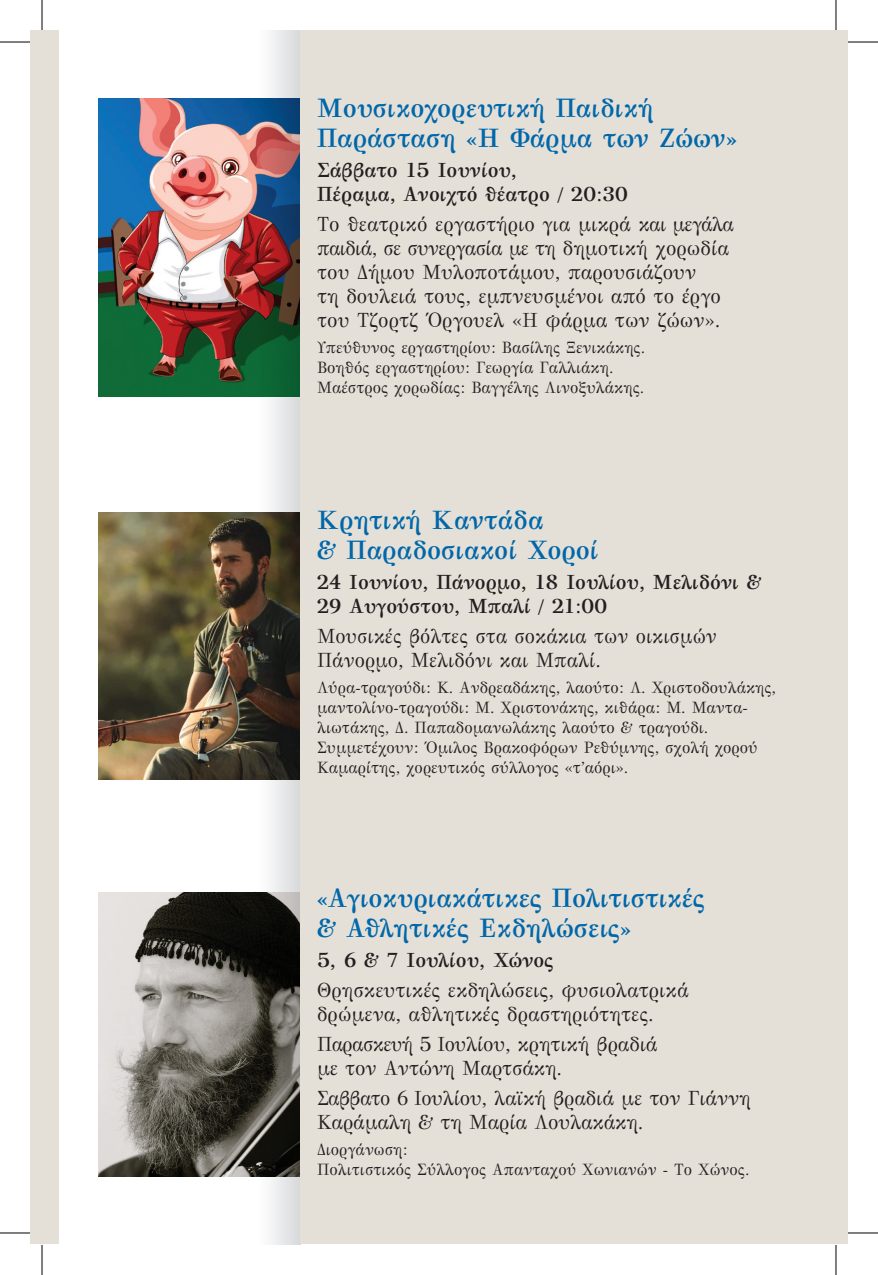
<style>
.page{position:relative;width:878px;height:1275px;background:#fff}
.page>*{position:absolute;margin:0;border:0;box-sizing:border-box;transform-origin:0 0}
.t1{font:700 26px/30px "GFS Bodoni";color:#0067aa}
.t2{font:20px/24px "GFS Bodoni";color:#231f20}
.t3{font:700 20px/24px "GFS Bodoni";color:#231f20}
.t4{font:16px/20px "GFS Bodoni";color:#231f20}
</style>
<div class="page">
<img style="left:99px;top:99px;width:158px;height:297px">
<img style="left:99px;top:513px;width:158px;height:266px">
<img style="left:99px;top:892px;width:158px;height:284px">
<svg style="left:257px;top:31px;width:43px;height:1213px;background:#6e6d6b"></svg>
<div style="left:31px;top:31px;width:28px;height:1213px;background:#e5e0d7"></div>
<div style="left:300px;top:31px;width:547px;height:1213px;background:#e5e0d7"></div>
<hr style="left:0;top:42px;width:30px;height:1px;background:#000">
<hr style="left:848px;top:42px;width:30px;height:1px;background:#000">
<hr style="left:0;top:1232px;width:30px;height:1px;background:#000">
<hr style="left:848px;top:1232px;width:30px;height:1px;background:#000">
<hr style="left:42px;top:0;width:1px;height:30px;background:#000">
<hr style="left:42px;top:1245px;width:1px;height:30px;background:#000">
<hr style="left:835px;top:0;width:1px;height:30px;background:#000">
<hr style="left:835px;top:1245px;width:1px;height:30px;background:#000">
<h1 class="t1" style="left:317px;top:91px;width:421px">Μουσικοχορευτική Παιδική<br>Παράσταση «Η Φάρμα των Ζώων»</h1>
<p class="t3" style="left:317px;top:157px;width:312px">Σάββατο 15 Ιουνίου,<br>Πέραμα, Ανοιχτό θέατρο / 20:30</p>
<p class="t2" style="left:317px;top:211px;width:418px">Το θεατρικό εργαστήριο για μικρά και μεγάλα παιδιά, σε συνεργασία με τη δημοτική χορωδία του Δήμου Μυλοποτάμου, παρουσιάζουν<br>τη δουλειά τους, εμπνευσμένοι από το έργο του Τζορτζ Όργουελ «Η φάρμα των ζώων».</p>
<p class="t4" style="left:317px;top:336px;width:329px">Υπεύθυνος εργαστηρίου: Βασίλης Ξενικάκης.<br>Βοηθός εργαστηρίου: Γεωργία Γαλλιάκη.<br>Μαέστρος χορωδίας: Βαγγέλης Λινοξυλάκης.</p>
<h1 class="t1" style="left:317px;top:503px;width:283px">Κρητική Καντάδα<br>&amp; Παραδοσιακοί Χοροί</h1>
<p class="t3" style="left:317px;top:569px;width:446px">24 Ιουνίου, Πάνορμο, 18 Ιουλίου, Μελιδόνι &amp;<br>29 Αυγούστου, Μπαλί / 21:00</p>
<p class="t2" style="left:317px;top:623px;width:401px">Μουσικές βόλτες στα σοκάκια των οικισμών<br>Πάνορμο, Μελιδόνι και Μπαλί.</p>
<p class="t4" style="left:317px;top:676px;width:460px">Λύρα-τραγούδι: Κ. Ανδρεαδάκης, λαούτο: Λ. Χριστοδουλάκης, μαντολίνο-τραγούδι: Μ. Χριστονάκης, κιθάρα: Μ. Μαντα&shy;λιωτάκης, Δ. Παπαδομανωλάκης λαούτο &amp; τραγούδι.<br>Συμμετέχουν: Όμιλος Βρακοφόρων Ρεθύμνης, σχολή χορού Καμαρίτης, χορευτικός σύλλογος «τ’αόρι».</p>
<h1 class="t1" style="left:317px;top:881px;width:389px">«Αγιοκυριακάτικες Πολιτιστικές &amp; Αθλητικές Εκδηλώσεις»</h1>
<p class="t3" style="left:317px;top:947px;width:238px">5, 6 &amp; 7 Ιουλίου, Χώνος</p>
<p class="t2" style="left:317px;top:977px;width:373px">Θρησκευτικές εκδηλώσεις, φυσιολατρικά δρώμενα, αθλητικές δραστηριότητες.</p>
<p class="t2" style="left:317px;top:1031px;width:342px">Παρασκευή 5 Ιουλίου, κρητική βραδιά με τον Αντώνη Μαρτσάκη.</p>
<p class="t2" style="left:317px;top:1085px;width:435px">Σαββατο 6 Ιουλίου, λαϊκή βραδιά με τον Γιάννη<br>Καράμαλη &amp; τη Μαρία Λουλακάκη.</p>
<p class="t4" style="left:317px;top:1138px;width:434px">Διοργάνωση:<br>Πολιτιστικός Σύλλογος Απανταχού Χωνιανών - Το Χώνος.</p>
</div>
